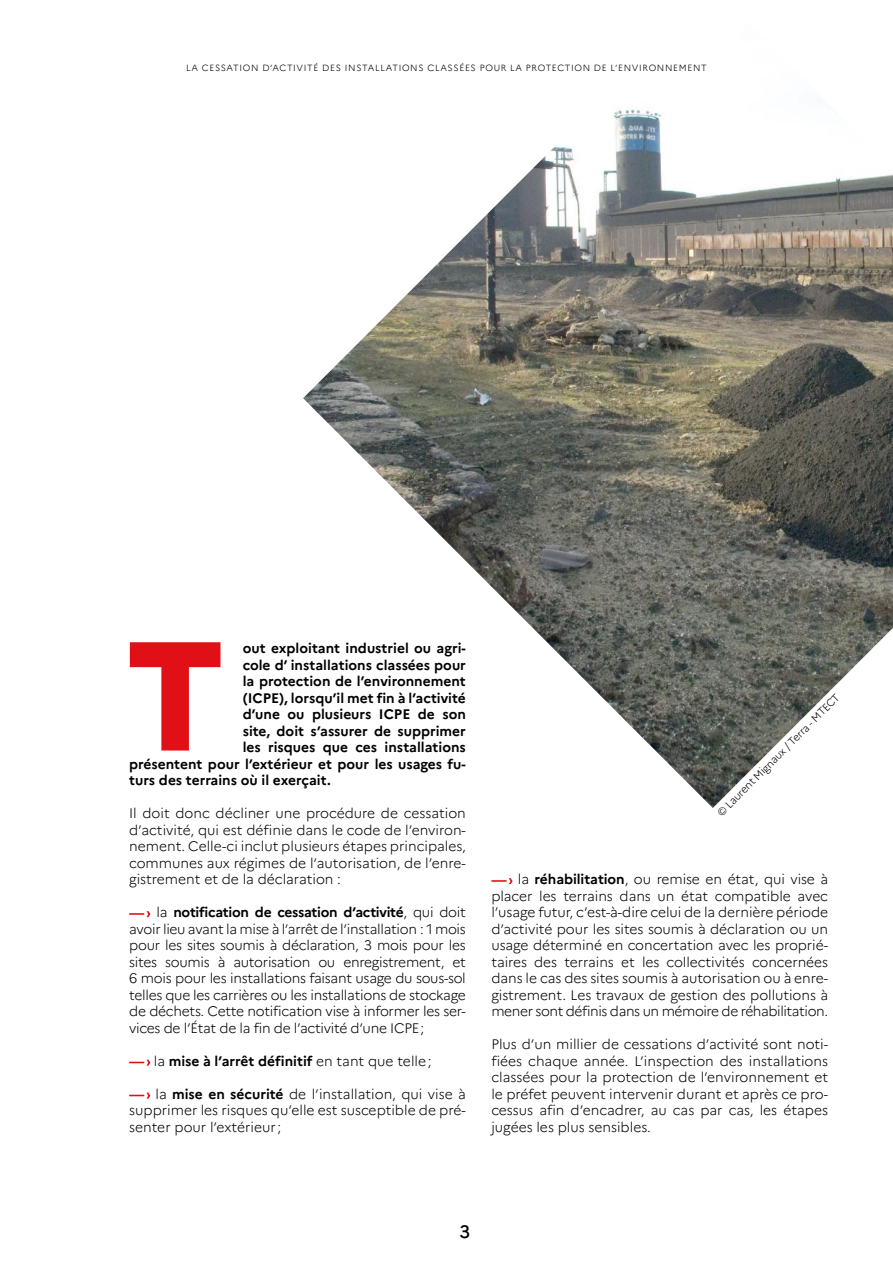
<style>
.page{position:relative;width:893px;height:1263px;background:#fff}
.page>*{position:absolute;margin:0;border:0;box-sizing:border-box;transform-origin:0 0}
.t1{font:800 154.65px "Marianne";color:#e01016}
.t2{font:500 18px "Marianne";color:#000}
.t3{font:300 13.8px/16.5px "Marianne";letter-spacing:-.005em;color:#000;text-align:justify}
.t4{font:700 13.8px "Marianne";color:#000}
.t5{font:300 10.5px "Marianne";color:#000}
.t6{font:300 9px "Marianne";letter-spacing:.075em;color:#000}
.s1{font-weight:700}
.s2{font-weight:300}
</style>
<div class="page">
<svg style="left:129px;top:911px;width:21px;height:6px"></svg>
<svg style="left:129px;top:1059px;width:21px;height:7px"></svg>
<svg style="left:129px;top:1092px;width:21px;height:7px"></svg>
<svg style="left:491px;top:878px;width:22px;height:6px"></svg>
<img style="left:303px;top:109px;width:590px;height:699px">
<p class="t6" style="left:186px;top:62px;width:522px">LA CESSATION D’ACTIVITÉ DES INSTALLATIONS CLASSÉES POUR LA PROTECTION DE L’ENVIRONNEMENT</p>
<h1 class="t1" style="left:125px;top:601px;width:101px">T</h1>
<p class="t4" style="left:243px;top:640px;width:225px">out exploitant industriel ou agri-</p>
<p class="t4" style="left:243px;top:656px;width:225px">cole d’ installations classées pour</p>
<p class="t4" style="left:243px;top:673px;width:225px">la protection de l’environnement</p>
<p class="t4" style="left:243px;top:689px;width:225px">(ICPE), lorsqu’il met fin à l’activité</p>
<p class="t4" style="left:243px;top:706px;width:225px">d’une ou plusieurs ICPE de son</p>
<p class="t4" style="left:243px;top:722px;width:225px">site, doit s’assurer de supprimer</p>
<p class="t4" style="left:243px;top:739px;width:225px">les risques que ces installations</p>
<p class="t4" style="left:129px;top:755px;width:338px">présentent pour l’extérieur et pour les usages fu-</p>
<p class="t4" style="left:129px;top:772px;width:203px">turs des terrains où il exerçait.</p>
<p class="t3" style="left:129px;top:805px;width:338px">Il doit donc décliner une procédure de cessation d’activité, qui est définie dans le code de l’environ&shy;nement. Celle-ci inclut plusieurs étapes principales, communes aux régimes de l’autorisation, de l’enre&shy;gistrement et de la déclaration :</p>
<p class="t3" style="left:129px;top:904px;width:338px;text-indent:27px">la <span class="s1">notification de cessation d’activité</span>, qui doit avoir lieu avant la mise à l’arrêt de l’installation : 1 mois pour les sites soumis à déclaration, 3 mois pour les sites soumis à autorisation ou enregistrement, et 6 mois pour les installations faisant usage du sous-sol telles que les carrières ou les installations de stockage de déchets. Cette notification vise à informer les ser&shy;vices de l’État de la fin de l’activité d’une ICPE;</p>
<p class="t4" style="left:154px;top:1052px;width:279px"><span class="s2">la</span> mise à l’arrêt définitif <span class="s2">en tant que telle;</span></p>
<p class="t3" style="left:129px;top:1085px;width:338px;text-indent:26px">la <span class="s1">mise en sécurité</span> de l’installation, qui vise à supprimer les risques qu’elle est susceptible de pré&shy;senter pour l’extérieur;</p>
<p class="t5" style="left:715px;top:810px;width:169px;rotate:-45deg">© Laurent Mignaux / Terra - MTECT</p>
<p class="t3" style="left:491px;top:871px;width:338px;text-indent:26px">la <span class="s1">réhabilitation</span>, ou remise en état, qui vise à placer les terrains dans un état compatible avec l’usage futur, c’est-à-dire celui de la dernière période d’activité pour les sites soumis à déclaration ou un usage déterminé en concertation avec les proprié&shy;taires des terrains et les collectivités concernées dans le cas des sites soumis à autorisation ou à enre&shy;gistrement. Les travaux de gestion des pollutions à mener sont définis dans un mémoire de réhabilitation.</p>
<p class="t3" style="left:491px;top:1036px;width:338px">Plus d’un millier de cessations d’activité sont noti&shy;fiées chaque année. L’inspection des installations classées pour la protection de l’environnement et le préfet peuvent intervenir durant et après ce pro&shy;cessus afin d’encadrer, au cas par cas, les étapes jugées les plus sensibles.</p>
<h2 class="t2" style="left:459px;top:1220px;width:12px">3</h2>
</div>
